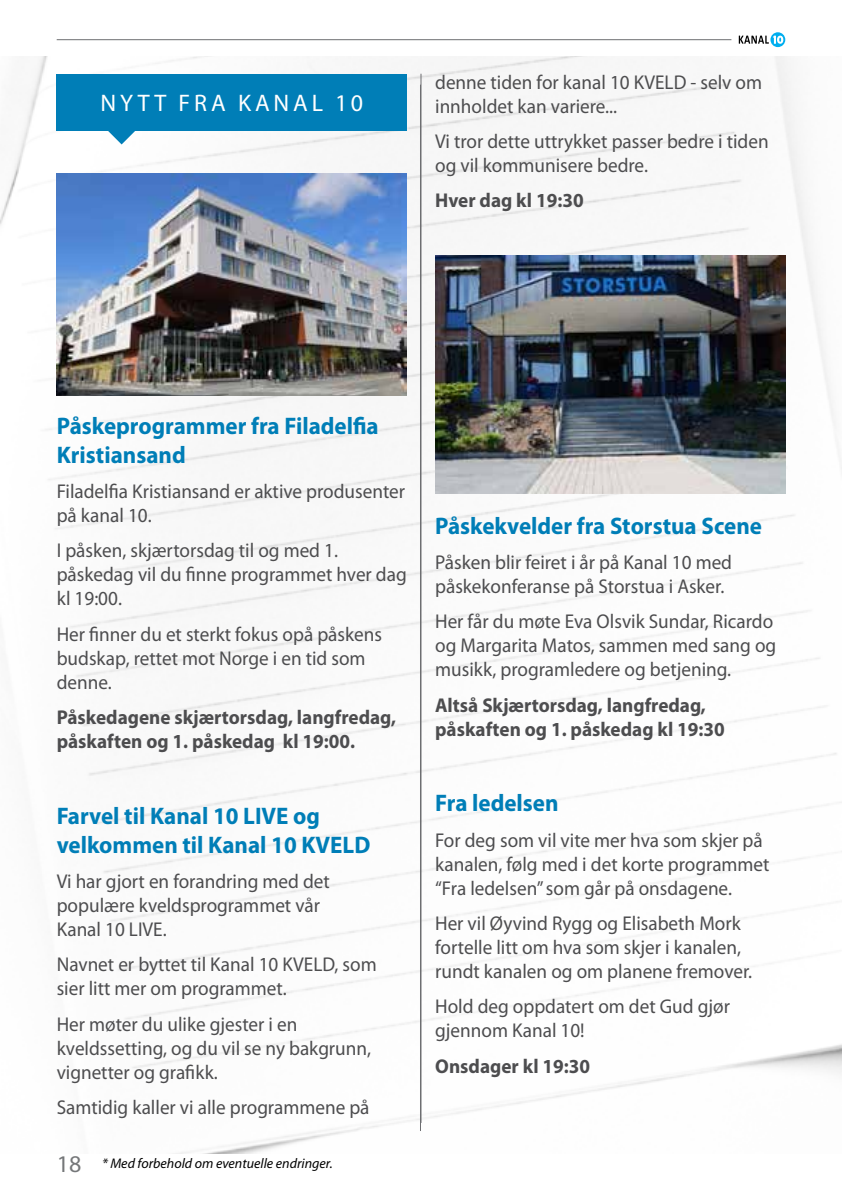
<style>
.page{position:relative;width:842px;height:1191px;background:#fff}
.page>*{position:absolute;margin:0;border:0;box-sizing:border-box;transform-origin:0 0}
.t1{font:700 24px/28.8px "Myriad Pro";color:#007eb7;scale:.96 1}
.t2{font:24px "Myriad Pro";letter-spacing:.16em;color:#fff}
.t3{font:20px/24px "Myriad Pro";color:#4d4d4f;scale:.96 1}
.t4{font:700 20px/24px "Myriad Pro";color:#4d4d4f;scale:.96 1}
.t5{font:italic 14px "Myriad Pro";color:#000}
.s1{font-style:normal;font-size:24px;color:#757779}
</style>
<div class="page">
<hr style="left:57px;top:39px;width:674px;height:1px;background:#6d6e71">
<svg style="left:770px;top:32px;width:15px;height:15px"></svg>
<svg style="left:739px;top:36px;width:44px;height:8px"></svg>
<img style="left:0;top:57px;width:842px;height:1096px">
<hr style="left:420px;top:85px;width:1px;height:1046px;background:#6d6e71">
<hr style="left:420px;top:74px;width:1px;height:1049px;background:#6d6e71">
<svg style="left:89px;top:130px;width:65px;height:14px"></svg>
<div style="left:57px;top:74px;width:350px;height:56px;background:#007eb7"></div>
<img style="left:57px;top:173px;width:350px;height:222px">
<img style="left:435px;top:255px;width:350px;height:239px">
<p class="t2" style="left:101px;top:90px;width:264px">NYTT FRA KANAL 10</p>
<p class="t3" style="left:435px;top:70px;width:342px">denne tiden for kanal 10 KVELD - selv om innholdet kan variere...</p>
<p class="t3" style="left:435px;top:130px;width:349px">Vi tror dette uttrykket passer bedre i tiden og vil kommunisere bedre.</p>
<p class="t4" style="left:435px;top:189px;width:156px">Hver dag kl 19:30</p>
<p class="t1" style="left:57px;top:412px;width:337px">Påskeprogrammer fra Filadelfia<br>Kristiansand</p>
<p class="t3" style="left:57px;top:480px;width:364px">Filadelfia Kristiansand er aktive produsenter på kanal 10.</p>
<p class="t3" style="left:57px;top:539px;width:366px">I påsken, skjærtorsdag til og med 1. påskedag vil du finne programmet hver dag kl 19:00.</p>
<p class="t3" style="left:57px;top:622px;width:340px">Her finner du et sterkt fokus opå påskens budskap, rettet mot Norge i en tid som denne.</p>
<p class="t4" style="left:57px;top:705px;width:355px">Påskedagene skjærtorsdag, langfredag, påskaften og 1. påskedag kl 19:00.</p>
<p class="t1" style="left:57px;top:801px;width:328px">Farvel til Kanal 10 LIVE og velkommen til Kanal 10 KVELD</p>
<p class="t3" style="left:57px;top:869px;width:286px">Vi har gjort en forandring med det populære kveldsprogrammet vår<br>Kanal 10 LIVE.</p>
<p class="t3" style="left:57px;top:953px;width:335px">Navnet er byttet til Kanal 10 KVELD, som sier litt mer om programmet.</p>
<p class="t3" style="left:57px;top:1012px;width:329px">Her møter du ulike gjester i en kveldssetting, og du vil se ny bakgrunn, vignetter og grafikk.</p>
<p class="t3" style="left:57px;top:1095px;width:327px">Samtidig kaller vi alle programmene på</p>
<p class="t5" style="left:57px;top:1155px;width:278px"><span class="s1">18</span> * Med forbehold om eventuelle endringer.</p>
<p class="t1" style="left:435px;top:511px;width:342px">Påskekvelder fra Storstua Scene</p>
<p class="t3" style="left:435px;top:551px;width:311px">Påsken blir feiret i år på Kanal 10 med påskekonferanse på Storstua i Asker.</p>
<p class="t3" style="left:435px;top:610px;width:357px">Her får du møte Eva Olsvik Sundar, Ricardo og Margarita Matos, sammen med sang og musikk, programledere og betjening.</p>
<p class="t4" style="left:435px;top:693px;width:303px">Altså Skjærtorsdag, langfredag, påskaften og 1. påskedag kl 19:30</p>
<p class="t1" style="left:435px;top:789px;width:130px">Fra ledelsen</p>
<p class="t3" style="left:435px;top:828px;width:350px">For deg som vil vite mer hva som skjer på kanalen, følg med i det korte programmet “Fra ledelsen” som går på onsdagene.</p>
<p class="t3" style="left:435px;top:911px;width:332px">Her vil Øyvind Rygg og Elisabeth Mork fortelle litt om hva som skjer i kanalen, rundt kanalen og om planene fremover.</p>
<p class="t3" style="left:435px;top:995px;width:309px">Hold deg oppdatert om det Gud gjør gjennom Kanal 10!</p>
<p class="t4" style="left:435px;top:1054px;width:163px">Onsdager kl 19:30</p>
</div>
